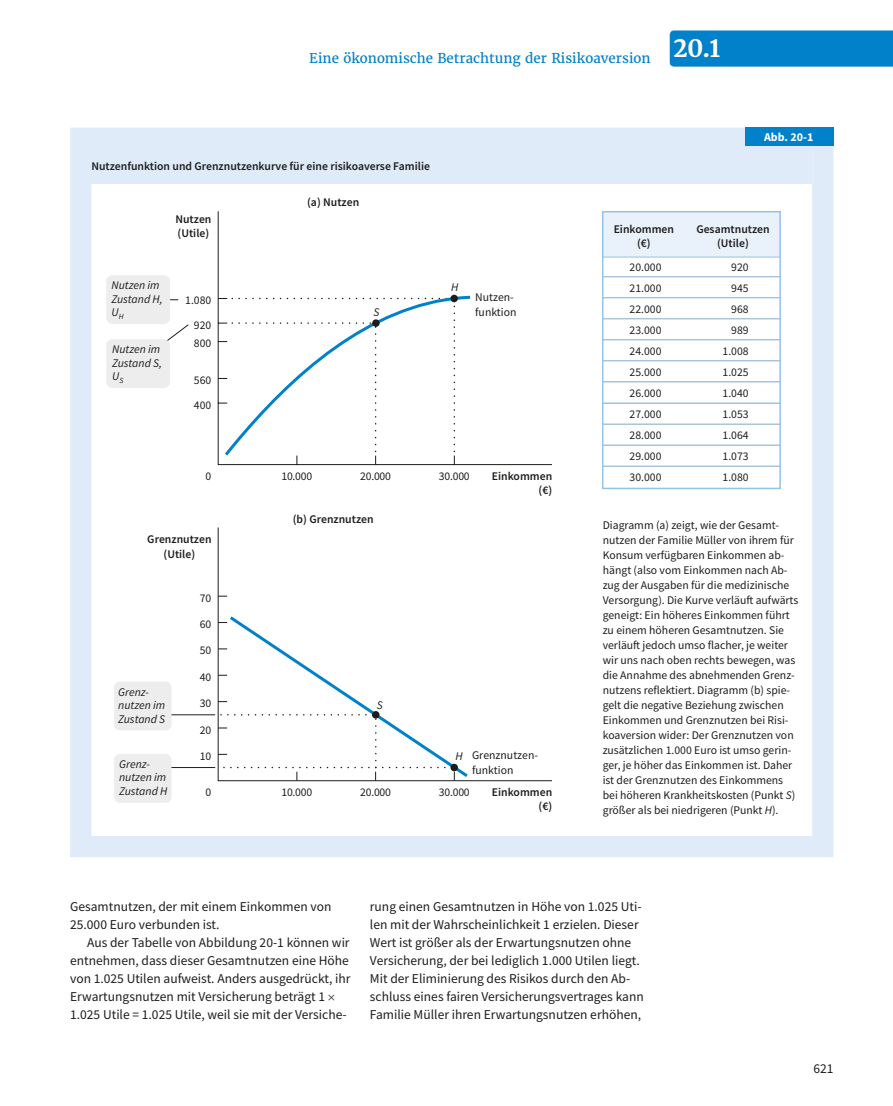
<style>
.page{position:relative;width:893px;height:1106px;background:#fff}
.page>*{position:absolute;margin:0;border:0;box-sizing:border-box;transform-origin:0 0}
.t1{font:700 24px "Haufe Merriweather";color:#fff}
.t2{font:13.5px/18px "Source Sans Pro";color:#1d1d1b}
.t3{font:13.5px "Haufe Merriweather";color:#0081c9}
.t4{font:700 12px "Source Sans Pro";color:#fff}
.t5{font:11.7px/15px "Source Sans Pro";color:#1d1d1b}
.t6{font:600 11.7px/14.2px "Source Sans Pro";color:#1d1d1b;text-align:center}
.t7{font:italic 11.7px/13.5px "Source Sans Pro";color:#1d1d1b}
.s1{font-style:italic}
</style>
<div class="page">
<div style="left:670px;top:30px;width:223px;height:37px;background:#0081c9"></div>
<div style="left:91px;top:147px;width:721px;height:37px;background:#dfebf9"></div>
<div style="left:70px;top:128px;width:763px;height:729px;border:21px solid #dfebf9"></div>
<div style="left:745px;top:128px;width:88px;height:18px;background:#0081c9"></div>
<svg style="left:168px;top:211px;width:384px;height:254px"></svg>
<svg style="left:217px;top:527px;width:335px;height:254px"></svg>
<hr style="left:162px;top:714px;width:53px;height:1px;background:#1d1d1b">
<hr style="left:163px;top:767px;width:52px;height:1px;background:#1d1d1b">
<svg style="left:218px;top:714px;width:239px;height:66px"></svg>
<hr style="left:603px;top:276px;width:177px;height:1px;background:#95c2e9">
<hr style="left:603px;top:297px;width:177px;height:1px;background:#95c2e9">
<hr style="left:603px;top:318px;width:177px;height:1px;background:#95c2e9">
<hr style="left:603px;top:339px;width:177px;height:1px;background:#95c2e9">
<hr style="left:603px;top:360px;width:177px;height:1px;background:#95c2e9">
<hr style="left:603px;top:381px;width:177px;height:1px;background:#95c2e9">
<hr style="left:603px;top:402px;width:177px;height:1px;background:#95c2e9">
<hr style="left:603px;top:423px;width:177px;height:1px;background:#95c2e9">
<hr style="left:603px;top:444px;width:177px;height:1px;background:#95c2e9">
<hr style="left:603px;top:465px;width:177px;height:1px;background:#95c2e9">
<div style="left:603px;top:212px;width:177px;height:45px;background:#e9f1fb"></div>
<div style="left:602px;top:211px;width:179px;height:278px;border:2px solid #95c2e9"></div>
<hr style="left:603px;top:257px;width:177px;height:1px;background:#95c2e9">
<svg style="left:222px;top:294px;width:251px;height:165px"></svg>
<div style="left:450px;top:295px;width:8px;height:7px;background:#1d1d1b;border-radius:50%"></div>
<div style="left:372px;top:319px;width:8px;height:8px;background:#1d1d1b;border-radius:50%"></div>
<svg style="left:450px;top:763px;width:8px;height:8px"></svg>
<div style="left:372px;top:711px;width:7px;height:7px;background:#1d1d1b;border-radius:50%"></div>
<svg style="left:106px;top:275px;width:72px;height:49px;background:#eee"></svg>
<div style="left:106px;top:339px;width:64px;height:49px;background:#ededed"></div>
<div style="left:114px;top:681px;width:58px;height:49px;background:#ededed;border-radius:6px"></div>
<div style="left:114px;top:754px;width:58px;height:48px;background:#ededed;border-radius:6px"></div>
<p class="t3" style="left:309px;top:50px;width:343px">Eine ökonomische Betrachtung der Risikoaversion</p>
<h1 class="t1" style="left:673px;top:33px;width:48px">20.1</h1>
<p class="t6" style="left:91px;top:159px;width:340px">Nutzenfunktion und Grenznutzenkurve für eine risikoaverse Familie</p>
<p class="t6" style="left:307px;top:196px;width:54px">(a) Nutzen</p>
<p class="t4" style="left:764px;top:128px;width:51px">Abb. 20-1</p>
<p class="t6" style="left:175px;top:212px;width:38px;text-align:left">Nutzen (Utile)</p>
<p class="t7" style="left:111px;top:278px;width:53px">Nutzen im<br>Zustand H,<br>U<sub>H</sub></p>
<p class="t7" style="left:112px;top:342px;width:51px">Nutzen im<br>Zustand S,<br>U<sub>S</sub></p>
<p class="t5" style="left:185px;top:289px;width:28px;line-height:24.6px;text-align:right">1.080<br>920</p>
<p class="t5" style="left:194px;top:336px;width:19px">800</p>
<p class="t5" style="left:194px;top:369px;width:19px;line-height:24.6px">560<br>400</p>
<p class="t5" style="left:206px;top:469px;width:7px">0</p>
<p class="t6" style="left:147px;top:532px;width:66px;line-height:15px">Grenznutzen (Utile)</p>
<p class="t7" style="left:118px;top:685px;width:49px">Grenz&shy;nutzen im<br>Zustand S</p>
<p class="t7" style="left:119px;top:757px;width:50px">Grenz&shy;nutzen im<br>Zustand H</p>
<p class="t5" style="left:200px;top:591px;width:13px">70</p>
<p class="t5" style="left:200px;top:617px;width:13px">60</p>
<p class="t5" style="left:200px;top:644px;width:13px">50</p>
<p class="t5" style="left:200px;top:670px;width:13px">40</p>
<p class="t5" style="left:200px;top:696px;width:13px">30</p>
<p class="t5" style="left:200px;top:723px;width:13px">20</p>
<p class="t5" style="left:200px;top:749px;width:13px">10</p>
<p class="t5" style="left:206px;top:785px;width:7px">0</p>
<p class="t7" style="left:373px;top:305px;width:7px">S</p>
<p class="t7" style="left:451px;top:280px;width:9px">H</p>
<p class="t5" style="left:475px;top:290px;width:43px">Nutzen&shy;funktion</p>
<p class="t5" style="left:281px;top:469px;width:32px">10.000</p>
<p class="t5" style="left:360px;top:469px;width:32px">20.000</p>
<p class="t5" style="left:439px;top:469px;width:32px">30.000</p>
<p class="t6" style="left:293px;top:512px;width:82px">(b) Grenznutzen</p>
<p class="t6" style="left:492px;top:469px;width:62px;text-align:right">Einkommen (€)</p>
<p class="t7" style="left:377px;top:698px;width:7px">S</p>
<p class="t7" style="left:455px;top:749px;width:9px">H</p>
<p class="t5" style="left:472px;top:748px;width:67px">Grenznutzen&shy;funktion</p>
<p class="t5" style="left:281px;top:785px;width:32px">10.000</p>
<p class="t5" style="left:360px;top:785px;width:32px">20.000</p>
<p class="t5" style="left:439px;top:785px;width:32px">30.000</p>
<p class="t6" style="left:492px;top:785px;width:62px;text-align:right">Einkommen (€)</p>
<p class="t6" style="left:614px;top:222px;width:62px">Einkommen (€)</p>
<p class="t5" style="left:629px;top:257px;width:33px;line-height:21px;text-align:justify">20.000<br>21.000<br>22.000<br>23.000<br>24.000<br>25.000<br>26.000<br>27.000<br>28.000<br>29.000<br>30.000</p>
<p class="t6" style="left:696px;top:222px;width:75px">Gesamtnutzen (Utile)</p>
<p class="t5" style="left:722px;top:257px;width:28px;line-height:21px;text-align:right">920<br>945<br>968<br>989<br>1.008<br>1.025<br>1.040<br>1.053<br>1.064<br>1.073<br>1.080</p>
<p class="t5" style="left:603px;top:517px;width:197px">Diagramm (a) zeigt, wie der Gesamt&shy;nutzen der Familie Müller von ihrem für Konsum verfügbaren Einkommen ab&shy;hängt (also vom Einkommen nach Ab&shy;zug der Ausgaben für die medizinische Versorgung). Die Kurve verläuft aufwärts geneigt: Ein höheres Einkommen führt zu einem höheren Gesamtnutzen. Sie verläuft jedoch umso flacher, je weiter wir uns nach oben rechts bewegen, was die Annahme des abnehmenden Grenz&shy;nutzens reflektiert. Diagramm (b) spie&shy;gelt die negative Beziehung zwischen Einkommen und Grenznutzen bei Risi&shy;koaversion wider: Der Grenznutzen von zusätzlichen 1.000 Euro ist umso gerin&shy;ger, je höher das Einkommen ist. Daher ist der Grenznutzen des Einkommens bei höheren Krankheitskosten (Punkt <span class="s1">S</span>) größer als bei niedrigeren (Punkt <span class="s1">H</span>).</p>
<p class="t2" style="left:70px;top:897px;width:263px">Gesamtnutzen, der mit einem Einkommen von<br>25.000 Euro verbunden ist.</p>
<p class="t2" style="left:70px;top:933px;width:282px;text-indent:17px">Aus der Tabelle von Abbildung 20-1 können wir entnehmen, dass dieser Gesamtnutzen eine Höhe von 1.025 Utilen aufweist. Anders ausgedrückt, ihr Erwartungsnutzen mit Versicherung beträgt 1<br>1.025 Utile = 1.025 Utile, weil sie mit der Versiche-</p>
<p class="t2" style="left:370px;top:897px;width:275px">rung einen Gesamtnutzen in Höhe von 1.025 Uti&shy;len mit der Wahrscheinlichkeit 1 erzielen. Dieser Wert ist größer als der Erwartungsnutzen ohne Versicherung, der bei lediglich 1.000 Utilen liegt.<br>Mit der Eliminierung des Risikos durch den Ab&shy;schluss eines fairen Versicherungsvertrages kann Familie Müller ihren Erwartungsnutzen erhöhen,</p>
<p class="t2" style="left:813px;top:1059px;width:22px">621</p>
</div>
